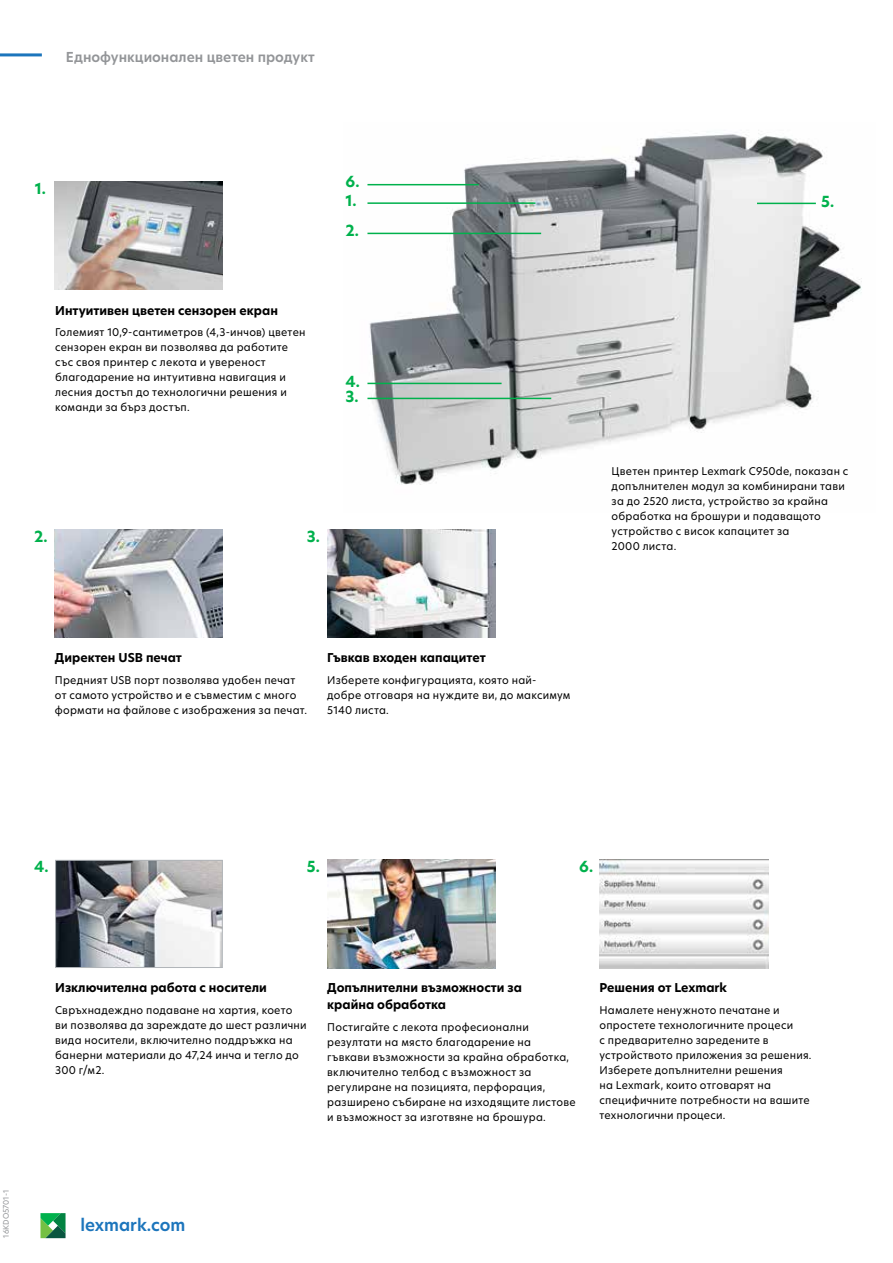
<style>
.page{position:relative;width:893px;height:1263px;background:#fff}
.page>*{position:absolute;margin:0;border:0;box-sizing:border-box;transform-origin:0 0}
.t1{font:600 16.5px "TP Hero";color:#1c75bc}
.t2{font:700 15px/19px "TP Hero";color:#00b14c}
.t3{font:600 13.5px "TP Hero";color:#939598}
.t4{font:700 12px/16.5px "TP Hero";color:#000}
.t5{font:10.5px/15px "TP Hero";letter-spacing:.02em;color:#000}
.t6{font:7.5px "TP Hero";color:#939598}
</style>
<div class="page">
<hr style="left:0;top:53px;width:42px;height:3px;background:#1c75bc">
<svg style="left:40px;top:1213px;width:26px;height:25px"></svg>
<img style="left:367px;top:133px;width:495px;height:352px">
<hr style="left:367px;top:184px;width:112px;height:1px;background:#00b14c">
<hr style="left:367px;top:202px;width:168px;height:2px;background:#00b14c">
<hr style="left:757px;top:203px;width:59px;height:1px;background:#00b14c">
<img style="left:55px;top:182px;width:168px;height:108px">
<img style="left:55px;top:530px;width:168px;height:108px">
<img style="left:327px;top:530px;width:168px;height:108px">
<img style="left:57px;top:862px;width:164px;height:104px">
<div style="left:55px;top:860px;width:168px;height:108px;border:1px solid #b1b5b9"></div>
<img style="left:327px;top:860px;width:169px;height:108px">
<img style="left:599px;top:860px;width:169px;height:108px">
<hr style="left:367px;top:233px;width:174px;height:1px;background:#00b14c">
<hr style="left:367px;top:383px;width:135px;height:1px;background:#00b14c">
<hr style="left:367px;top:398px;width:184px;height:1px;background:#00b14c">
<p class="t3" style="left:66px;top:48px;width:250px">Еднофункционален цветен продукт</p>
<h2 class="t2" style="left:35px;top:179px;width:13px">1.</h2>
<p class="t4" style="left:55px;top:302px;width:224px">Интуитивен цветен сензорен екран</p>
<p class="t5" style="left:55px;top:325px;width:252px">Големият 10,9-сантиметров (4,3-инчов) цветен сензорен екран ви позволява да работите със своя принтер с лекота и увереност благодарение на интуитивна навигация и лесния достъп до технологични решения и команди за бърз достъп.</p>
<h2 class="t2" style="left:346px;top:172px;width:15px">6.<br>1.</h2>
<h2 class="t2" style="left:346px;top:221px;width:15px">2.</h2>
<h2 class="t2" style="left:346px;top:373px;width:16px;line-height:15px">4.<br>3.</h2>
<h2 class="t2" style="left:34px;top:527px;width:15px">2.</h2>
<h2 class="t2" style="left:307px;top:527px;width:15px">3.</h2>
<p class="t4" style="left:55px;top:649px;width:128px">Директен USB печат</p>
<p class="t5" style="left:55px;top:672px;width:253px">Предният USB порт позволява удобен печат от самото устройство и е съвместим с много формати на файлове с изображения за печат.</p>
<p class="t4" style="left:327px;top:649px;width:160px">Гъвкав входен капацитет</p>
<p class="t5" style="left:327px;top:672px;width:245px">Изберете конфигурацията, която най&shy;добре отговаря на нуждите ви, до максимум<br>5140 листа.</p>
<h2 class="t2" style="left:821px;top:192px;width:14px">5.</h2>
<p class="t5" style="left:612px;top:463px;width:238px">Цветен принтер Lexmark C950de, показан с допълнителен модул за комбинирани тави за до 2520 листа, устройство за крайна обработка на брошури и подаващото устройство с висок капацитет за<br>2000 листа.</p>
<h2 class="t2" style="left:34px;top:857px;width:16px">4.</h2>
<h2 class="t2" style="left:307px;top:857px;width:14px">5.</h2>
<h2 class="t2" style="left:579px;top:857px;width:15px">6.</h2>
<p class="t6" style="left:1px;top:1238px;width:49px;rotate:-90deg">16KDO5701-1</p>
<p class="t4" style="left:55px;top:980px;width:213px">Изключителна работа с носители</p>
<p class="t5" style="left:55px;top:1002px;width:253px">Свръхнадеждно подаване на хартия, което ви позволява да зареждате до шест различни вида носители, включително поддръжка на банерни материали до 47,24 инча и тегло до 300 г/м2.</p>
<p class="t4" style="left:327px;top:980px;width:196px">Допълнителни възможности за крайна обработка</p>
<p class="t5" style="left:327px;top:1019px;width:250px">Постигайте с лекота професионални резултати на място благодарение на гъвкави възможности за крайна обработка, включително телбод с възможност за регулиране на позицията, перфорация, разширено събиране на изходящите листове и възможност за изготвяне на брошура.</p>
<p class="t4" style="left:599px;top:980px;width:129px">Решения от Lexmark</p>
<p class="t5" style="left:599px;top:1002px;width:213px">Намалете ненужното печатане и опростете технологичните процеси<br>с предварително заредените в устройството приложения за решения.<br>Изберете допълнителни решения<br>на Lexmark, които отговарят на специфичните потребности на вашите технологични процеси.</p>
<h1 class="t1" style="left:80px;top:1214px;width:106px">lexmark.com</h1>
</div>
